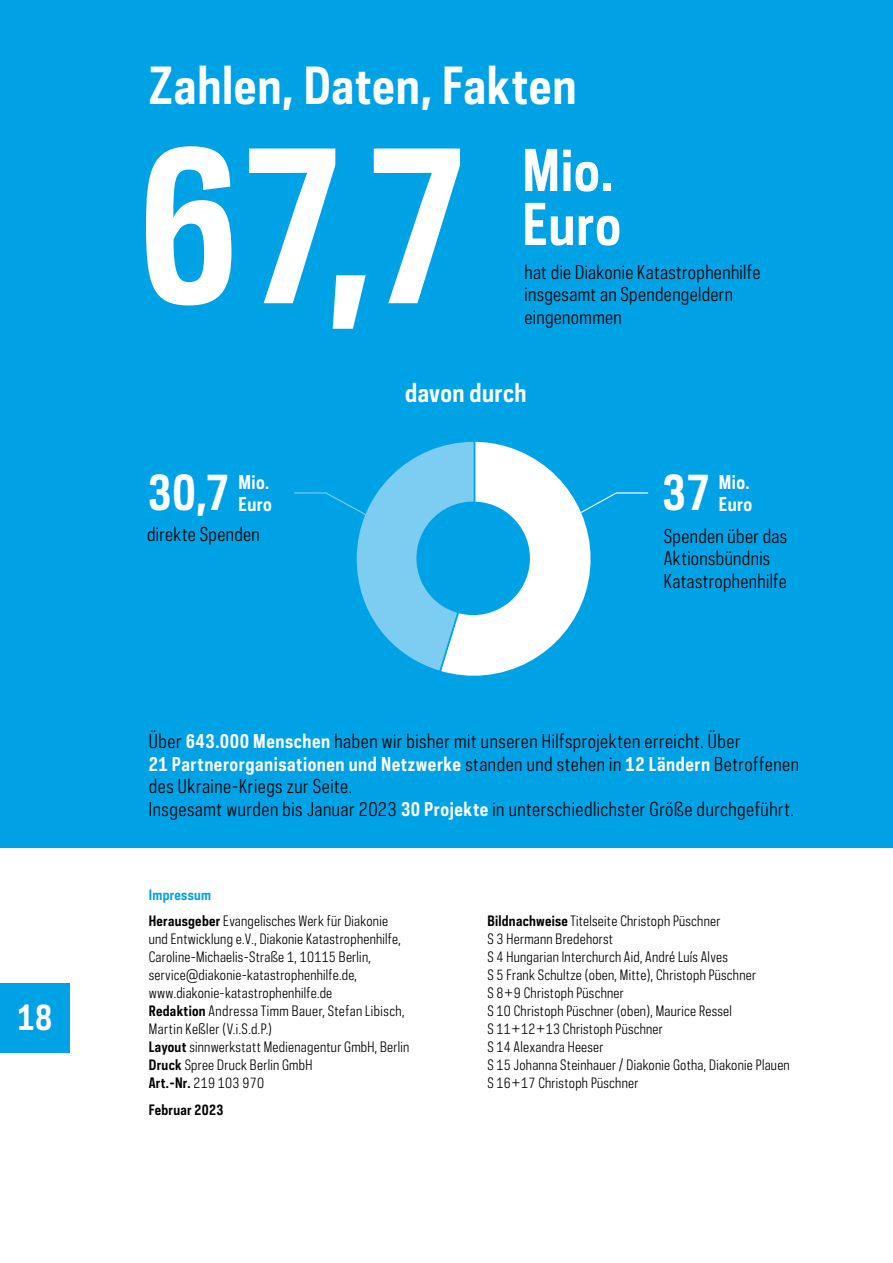
<style>
.page{position:relative;width:893px;height:1263px;background:#fff}
.page>*{position:absolute;margin:0;border:0;box-sizing:border-box;transform-origin:0 0}
.t1{font:700 202.5px "Polaris Condensed";color:#fff}
.t2{font:700 54px/54px "Polaris Condensed";letter-spacing:.01em;color:#fff}
.t3{font:700 48px "Polaris Condensed";letter-spacing:.015em;color:#fff}
.t4{font:700 46.2px "Polaris Condensed";color:#fff}
.t5{font:700 33px "Polaris Condensed";color:#fff}
.t6{font:700 24px "Polaris Condensed";letter-spacing:.015em;color:#fff}
.t7{font:18px/22.5px "Polaris Condensed";letter-spacing:.025em;color:#000}
.t8{font:700 18px "Polaris Condensed";letter-spacing:.02em;color:#fff}
.t9{font:13.5px/18px "Polaris Condensed";letter-spacing:.02em;color:#000}
.t10{font:700 13.5px "Polaris Condensed";letter-spacing:.02em;color:#000}
.s1{font-weight:700;color:#fff}
.s2{font-weight:700;color:#00a2e6}
.s3{font-weight:700}
</style>
<div class="page">
<div style="left:0;top:0;width:893px;height:847px;background:#00a2e6"></div>
<div style="left:0;top:983px;width:70px;height:70px;background:#00a2e6"></div>
<svg style="left:294px;top:441px;width:355px;height:235px"></svg>
<h3 class="t5" style="left:17px;top:995px;width:36px">18</h3>
<h3 class="t3" style="left:149px;top:54px;width:429px">Zahlen, Daten, Fakten</h3>
<h1 class="t1" style="left:136px;top:91px;width:335px">67,7</h1>
<h2 class="t2" style="left:522px;top:142px;width:100px">Mio.<br>Euro</h2>
<h3 class="t7" style="left:524px;top:260px;width:237px">hat die Diakonie Katastrophenhilfe insgesamt an Spendengeldern eingenommen</h3>
<h3 class="t6" style="left:405px;top:377px;width:123px">davon durch</h3>
<h3 class="t4" style="left:148px;top:462px;width:83px">30,7</h3>
<h3 class="t8" style="left:239px;top:470px;width:32px">Mio.</h3>
<h3 class="t8" style="left:239px;top:492px;width:35px">Euro</h3>
<h3 class="t4" style="left:662px;top:462px;width:49px">37</h3>
<h3 class="t8" style="left:719px;top:470px;width:32px">Mio.</h3>
<h3 class="t8" style="left:719px;top:492px;width:35px">Euro</h3>
<h3 class="t7" style="left:147px;top:522px;width:114px">direkte Spenden</h3>
<h3 class="t7" style="left:664px;top:524px;width:125px">Spenden über das<br>Aktionsbündnis<br>Katastrophenhilfe</h3>
<p class="t7" style="left:149px;top:730px;width:652px">Über <span class="s1">643.000 Menschen</span> haben wir bisher mit unseren Hilfsprojekten erreicht. Über<br><span class="s1">21 Partnerorganisationen und Netzwerke</span> standen und stehen in <span class="s1">12 Ländern</span> Betroffenen des Ukraine-Kriegs zur Seite.<br>Insgesamt wurden bis Januar 2023 <span class="s1">30 Projekte</span> in unterschiedlichster Größe durchgeführt.</p>
<p class="t9" style="left:149px;top:881px;width:241px;line-height:26.5px"><span class="s2">Impressum<br></span><span class="s3">Herausgeber</span> Evangelisches Werk für Diakonie</p>
<p class="t9" style="left:149px;top:930px;width:262px">und Entwicklung e.V., Diakonie Katastrophenhilfe, Caroline-Michaelis-Straße 1, 10115 Berlin, service@diakonie-katastrophenhilfe.de, www.diakonie-katastrophenhilfe.de<br><span class="s3">Redaktion</span> Andressa Timm Bauer, Stefan Libisch, Martin Keßler (V.i.S.d.P.)<br><span class="s3">Layout</span> sinnwerkstatt Medienagentur GmbH, Berlin <span class="s3">Druck</span> Spree Druck Berlin GmbH<br><span class="s3">Art.-Nr.</span> 219 103 970</p>
<p class="t10" style="left:149px;top:1100px;width:76px">Februar 2023</p>
<p class="t9" style="left:487px;top:911px;width:304px"><span class="s3">Bildnachweise</span> Titelseite Christoph Püschner<br>S 3 Hermann Bredehorst<br>S 4 Hungarian Interchurch Aid, André Luís Alves<br>S 5 Frank Schultze (oben, Mitte), Christoph Püschner<br>S 8+9 Christoph Püschner<br>S 10 Christoph Püschner (oben), Maurice Ressel<br>S 11+12+13 Christoph Püschner<br>S 14 Alexandra Heeser<br>S 15 Johanna Steinhauer / Diakonie Gotha, Diakonie Plauen S 16+17 Christoph Püschner</p>
</div>
